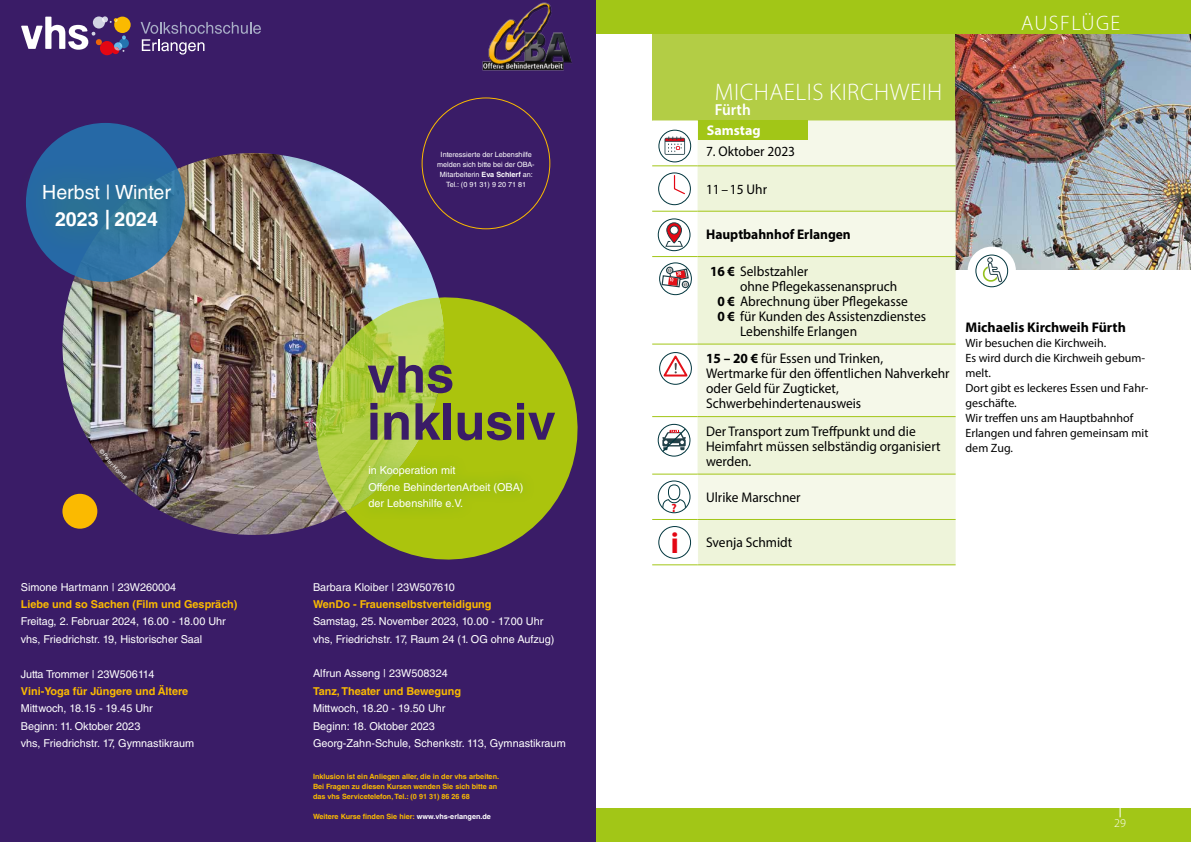
<style>
.page{position:relative;width:1191px;height:842px;background:#fff}
.page>*{position:absolute;margin:0;border:0;box-sizing:border-box;transform-origin:0 0}
.t1{font:700 50.7px "Helvetica LT Std";color:#3a1c67}
.t2{font:300 24px "Myriad Pro";letter-spacing:.02em;color:#fff}
.t3{font:300 21px "Myriad Pro";letter-spacing:.07em;color:#fff}
.t4{font:19.6px "Helvetica LT Std";color:#fff}
.t5{font:700 19.6px "Helvetica LT Std";color:#fff}
.t6{font:600 16px "Myriad Pro";color:#fff;scale:.96 1}
.t7{font:14px/15px "Myriad Pro";color:#000;scale:.96 1}
.t8{font:700 14px "Myriad Pro";color:#000}
.t9{font:700 14px "Myriad Pro";color:#000;scale:.96 1}
.t10{font:700 14px "Myriad Pro";color:#fff}
.t11{font:12px/15px "Myriad Pro";color:#000}
.t12{font:300 12px "Myriad Pro";color:#fff}
.t13{font:700 11.9px "Myriad Pro";color:#e30613}
.t14{font:10.9px/17.4px "Helvetica LT Std";color:#fff}
.t15{font:700 10.9px "Helvetica LT Std";color:#fbba00}
.t16{font:700 7.2px/10.1px "Helvetica LT Std";color:#fbba00}
.t17{font:7.2px/10.1px "Helvetica LT Std";color:#fff;text-align:center}
.s1{font-weight:700}
.s2{color:#fff}
.s3{font-weight:700;font-size:29.5px;color:#e30613}
</style>
<div class="page">
<div style="left:595px;top:808px;width:596px;height:34px;background:#a2c617"></div>
<div style="left:595px;top:0;width:596px;height:34px;background:#a2c617"></div>
<div style="left:652px;top:34px;width:539px;height:86px;background:#b3cd45"></div>
<img style="left:955px;top:34px;width:236px;height:235px">
<div style="left:698px;top:120px;width:257px;height:46px;background:#f5f8e9"></div>
<svg style="left:698px;top:167px;width:257px;height:398px;background:#f0f5df"></svg>
<hr style="left:697px;top:474px;width:258px;height:1px;background:#a2c617">
<hr style="left:697px;top:519px;width:258px;height:1px;background:#a2c617">
<hr style="left:652px;top:565px;width:45px;height:1px;background:#a2c617">
<hr style="left:697px;top:565px;width:258px;height:1px;background:#a2c617">
<hr style="left:697px;top:166px;width:258px;height:1px;background:#a2c617">
<hr style="left:697px;top:211px;width:258px;height:1px;background:#a2c617">
<hr style="left:697px;top:256px;width:258px;height:1px;background:#a2c617">
<hr style="left:697px;top:344px;width:258px;height:1px;background:#a2c617">
<hr style="left:697px;top:416px;width:258px;height:1px;background:#a2c617">
<svg style="left:652px;top:120px;width:46px;height:445px"></svg>
<div style="left:658px;top:526px;width:33px;height:33px;border:1px solid #01363e;border-radius:50%"></div>
<div style="left:698px;top:120px;width:109px;height:20px;background:#a2c617"></div>
<div style="left:0;top:0;width:595px;height:842px;background:#3a1c67"></div>
<svg style="left:299px;top:279px;width:279px;height:281px;fill:#abc40d"></svg>
<img style="left:482px;top:2px;width:90px;height:69px">
<svg style="left:141px;top:22px;width:120px;height:33px"></svg>
<svg style="left:21px;top:16px;width:110px;height:39px"></svg>
<img style="left:62px;top:153px;width:382px;height:382px;border-radius:191px">
<div style="left:62px;top:494px;width:35px;height:35px;background:#fbba00;border-radius:50%"></div>
<img style="left:315px;top:298px;width:129px;height:213px">
<div style="left:356px;top:453px;width:180px;height:68px;background:#4ca22f;opacity:.75"></div>
<svg style="left:26px;top:123px;width:159px;height:159px;background:#2a6ca5"></svg>
<div style="left:15px;top:156px;width:182px;height:101px;background:#4ca22f;opacity:.75"></div>
<div style="left:967px;top:247px;width:49px;height:48px;background:#fff;border-radius:50%"></div>
<div style="left:975px;top:255px;width:33px;height:32px;border:1px solid #01363e;border-radius:50%"></div>
<svg style="left:983px;top:257px;width:19px;height:26px"></svg>
<svg style="left:99px;top:448px;width:28px;height:32px"></svg>
<h3 class="t4" style="left:42px;top:181px;width:130px">Herbst | Winter</h3>
<h3 class="t5" style="left:55px;top:207px;width:104px">2023 | 2024</h3>
<p class="t14" style="left:21px;top:578px;width:157px">Simone Hartmann | 23W260004</p>
<p class="t15" style="left:21px;top:597px;width:218px">Liebe und so Sachen (Film und Gespräch)</p>
<p class="t14" style="left:21px;top:613px;width:207px">Freitag, 2. Februar 2024, 16.00 - 18.00 Uhr vhs, Friedrichstr. 19, Historischer Saal</p>
<p class="t14" style="left:21px;top:665px;width:135px">Jutta Trommer | 23W506114</p>
<p class="t15" style="left:21px;top:684px;width:169px">Vini-Yoga für Jüngere und Ältere</p>
<p class="t14" style="left:21px;top:700px;width:175px">Mittwoch, 18.15 - 19.45 Uhr<br>Beginn: 11. Oktober 2023<br>vhs, Friedrichstr. 17, Gymnastikraum</p>
<p class="t17" style="left:437px;top:149px;width:99px">Interessierte der Lebenshilfe melden sich bitte bei der OBA-<br>Mitarbeiterin <span class="s1">Eva Schlerf</span> an:<br>Tel.: (0 91 31) 9 20 71 81</p>
<h1 class="t1" style="left:367px;top:344px;width:89px">vhs</h1>
<h1 class="t1" style="left:367px;top:391px;width:190px">inklusiv</h1>
<p class="t14" style="left:368px;top:462px;width:157px;line-height:16.7px">in Kooperation mit<br>Offene BehindertenArbeit (OBA) der Lebenshilfe e.V.</p>
<p class="t14" style="left:313px;top:578px;width:143px">Barbara Kloiber | 23W507610</p>
<p class="t15" style="left:313px;top:597px;width:180px">WenDo - Frauenselbstverteidigung</p>
<p class="t14" style="left:313px;top:613px;width:243px">Samstag, 25. November 2023, 10.00 - 17.00 Uhr vhs, Friedrichstr. 17, Raum 24 (1. OG ohne Aufzug)</p>
<p class="t14" style="left:313px;top:665px;width:136px">Alfrun Asseng | 23W508324</p>
<p class="t15" style="left:313px;top:684px;width:149px">Tanz, Theater und Bewegung</p>
<p class="t14" style="left:313px;top:700px;width:254px">Mittwoch, 18.20 - 19.50 Uhr<br>Beginn: 18. Oktober 2023<br>Georg-Zahn-Schule, Schenkstr. 113, Gymnastikraum</p>
<p class="t16" style="left:313px;top:771px;width:188px">Inklusion ist ein Anliegen aller, die in der vhs arbeiten.<br>Bei Fragen zu diesen Kursen wenden Sie sich bitte an das vhs Servicetelefon, Tel.: (0 91 31) 86 26 68</p>
<p class="t16" style="left:313px;top:811px;width:179px">Weitere Kurse finden Sie hier: <span class="s2">www.vhs-erlangen.de</span></p>
<h3 class="t3" style="left:1021px;top:10px;width:101px">AUSFLÜGE</h3>
<h2 class="t2" style="left:715px;top:78px;width:229px">MICHAELIS KIRCHWEIH</h2>
<h3 class="t6" style="left:714px;top:100px;width:39px">Fürth</h3>
<p class="t10" style="left:707px;top:121px;width:55px">Samstag</p>
<p class="t7" style="left:706px;top:143px;width:94px">7. Oktober 2023</p>
<p class="t7" style="left:706px;top:181px;width:65px">11–15 Uhr</p>
<p class="t9" style="left:706px;top:225px;width:152px">Hauptbahnhof Erlangen</p>
<p class="t7" style="left:710px;top:263px;width:104px"><span class="s1">16 €</span> Selbstzahler</p>
<p class="t7" style="left:740px;top:278px;width:165px">ohne Pflegekassenanspruch</p>
<p class="t7" style="left:717px;top:293px;width:200px"><span class="s1">0 €</span> Abrechnung über Pflegekasse</p>
<p class="t7" style="left:717px;top:308px;width:219px"><span class="s1">0 €</span> für Kunden des Assistenzdienstes</p>
<p class="t7" style="left:740px;top:323px;width:123px">Lebenshilfe Erlangen</p>
<p class="t7" style="left:706px;top:351px;width:255px"><span class="s1">15 – 20 €</span> für Essen und Trinken,<br>Wertmarke für den öffentlichen Nahverkehr oder Geld für Zugticket,<br>Schwerbehindertenausweis</p>
<p class="t7" style="left:706px;top:423px;width:246px">Der Transport zum Treffpunkt und die<br>Heimfahrt müssen selbständig organisiert werden.</p>
<p class="t7" style="left:706px;top:490px;width:100px">Ulrike Marschner</p>
<p class="t7" style="left:670px;top:535px;width:128px"><span class="s3">i</span> Svenja Schmidt</p>
<p class="t13" style="left:671px;top:500px;width:7px">?</p>
<p class="t8" style="left:965px;top:318px;width:162px">Michaelis Kirchweih Fürth</p>
<p class="t11" style="left:965px;top:335px;width:184px">Wir besuchen die Kirchweih.<br>Es wird durch die Kirchweih gebum&shy;melt.<br>Dort gibt es leckeres Essen und Fahr&shy;geschäfte.<br>Wir treffen uns am Hauptbahnhof<br>Erlangen und fahren gemeinsam mit dem Zug.</p>
<p class="t12" style="left:1114px;top:816px;width:13px">29</p>
</div>
